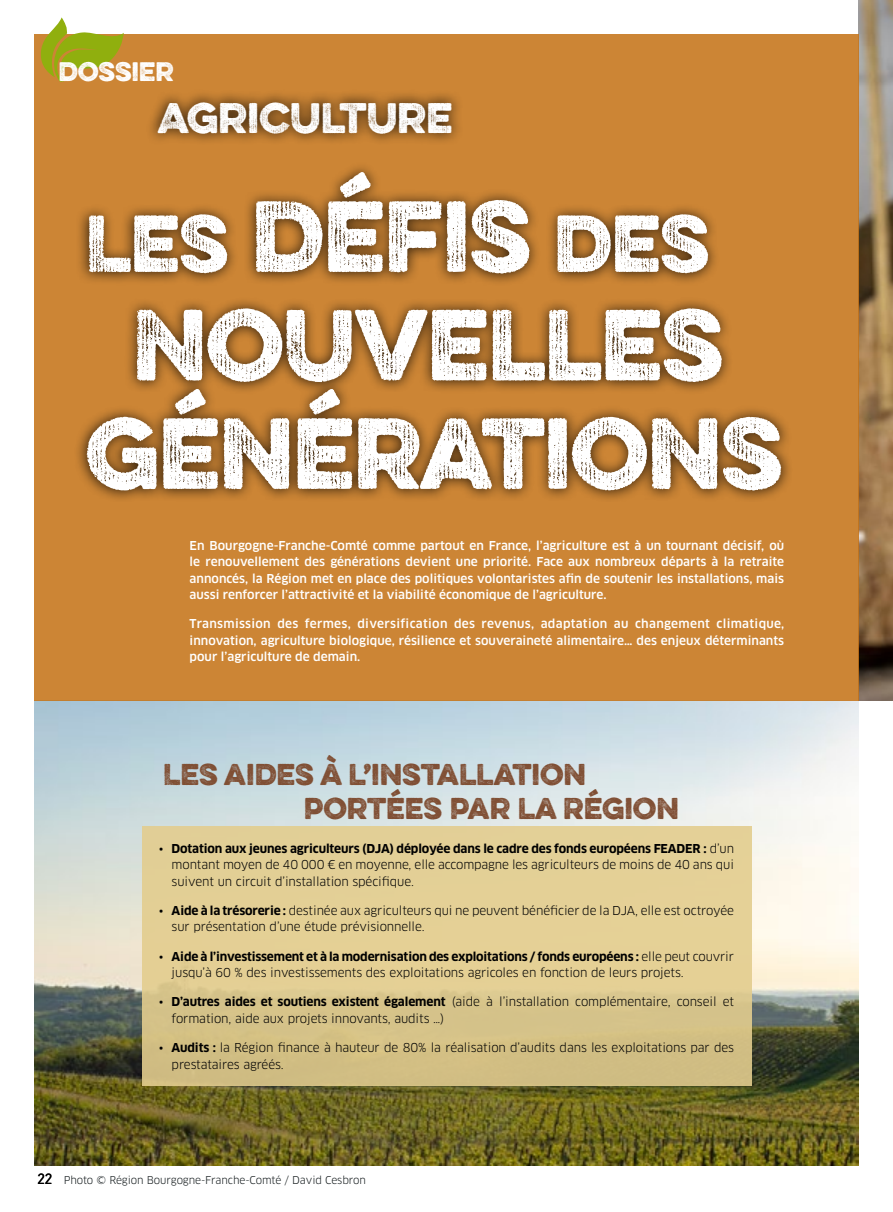
<style>
.page{position:relative;width:893px;height:1212px;background:#fff}
.page>*{position:absolute;margin:0;border:0;box-sizing:border-box;transform-origin:0 0}
.t1{font:90px/108.4px "Eveleth";letter-spacing:-.02em;color:#fff;text-align:center}
.t2{font:72px "Eveleth";letter-spacing:-.02em;color:#fff}
.t3{font:38.25px "Eveleth";letter-spacing:-.01em;color:#fff}
.t4{font:27px/34.5px "Eveleth";letter-spacing:-.005em;color:#804f34}
.t5{font:24px "Eveleth";letter-spacing:-.01em;color:#fff}
.t6{font:12px/16.5px "Clan Pro";letter-spacing:-.01em;color:#000}
.t7{font:500 12px/16.5px "Clan Pro";color:#fff;text-align:justify}
.t8{font:10.5px "Clan Pro";letter-spacing:-.01em;color:#131a1c}
.s1{font-size:90px}
.s2{font-weight:700}
.s3{font-family:"PF Din Text Pro";font-size:15px;color:#000}
</style>
<div class="page">
<img style="left:34px;top:701px;width:825px;height:464px">
<div style="left:142px;top:826px;width:609px;height:260px;background:linear-gradient(to bottom,#e9d59c,#d3bf84)"></div>
<img style="left:859px;top:0;width:34px;height:701px">
<div style="left:34px;top:34px;width:825px;height:667px;background:#cc8535"></div>
<div style="left:74px;top:161px;width:720px;height:341px;background:#000;opacity:.75"></div>
<div style="left:144px;top:89px;width:320px;height:57px;background:#000;opacity:.75"></div>
<svg style="left:41px;top:17px;width:83px;height:65px"></svg>
<h3 class="t5" style="left:58px;top:54px;width:117px">DOSSIER</h3>
<h3 class="t3" style="left:157px;top:89px;width:297px">AGRICULTURE</h3>
<h2 class="t2" style="left:85px;top:188px;width:626px">LES <span class="s1">DÉFIS</span> DES</h2>
<h1 class="t1" style="left:85px;top:288px;width:700px">NOUVELLES<br>GÉNÉRATIONS</h1>
<p class="t7" style="left:190px;top:537px;width:596px">En Bourgogne-Franche-Comté comme partout en France, l’agriculture est à un tournant décisif, où le renouvellement des générations devient une priorité. Face aux nombreux départs à la retraite annoncés, la Région met en place des politiques volontaristes afin de soutenir les installations, mais aussi renforcer l’attractivité et la viabilité économique de l’agriculture.</p>
<p class="t7" style="left:190px;top:616px;width:596px">Transmission des fermes, diversification des revenus, adaptation au changement climatique, innovation, agriculture biologique, résilience et souveraineté alimentaire… des enjeux déterminants pour l’agriculture de demain.</p>
<h3 class="t4" style="left:304px;top:756px;width:377px;text-indent:-141px">LES AIDES À L’INSTALLATION<br>PORTÉES PAR LA RÉGION</h3>
<p class="t6" style="left:172px;top:840px;width:564px;text-align:justify;text-indent:-13px">• <span class="s2">Dotation aux jeunes agriculteurs (DJA) déployée dans le cadre des fonds européens FEADER :</span> d’un montant moyen de 40 000 € en moyenne, elle accompagne les agriculteurs de moins de 40 ans qui suivent un circuit d’installation spécifique.</p>
<p class="t6" style="left:172px;top:902px;width:564px;text-indent:-13px">• <span class="s2">Aide à la trésorerie :</span> destinée aux agriculteurs qui ne peuvent bénéficier de la DJA, elle est octroyée sur présentation d’une étude prévisionnelle.</p>
<p class="t6" style="left:172px;top:948px;width:564px;text-indent:-13px">• <span class="s2">Aide à l’investissement et à la modernisation des exploitations / fonds européens :</span> elle peut couvrir jusqu’à 60 % des investissements des exploitations agricoles en fonction de leurs projets.</p>
<p class="t6" style="left:172px;top:994px;width:564px;text-indent:-13px">• <span class="s2">D’autres aides et soutiens existent également</span> (aide à l’installation complémentaire, conseil et formation, aide aux projets innovants, audits …)</p>
<p class="t6" style="left:172px;top:1039px;width:564px;text-indent:-13px">• <span class="s2">Audits :</span> la Région finance à hauteur de 80% la réalisation d’audits dans les exploitations par des prestataires agréés.</p>
<p class="t8" style="left:37px;top:1174px;width:330px"><span class="s3">22</span> Photo © Région Bourgogne-Franche-Comté / David Cesbron</p>
</div>
